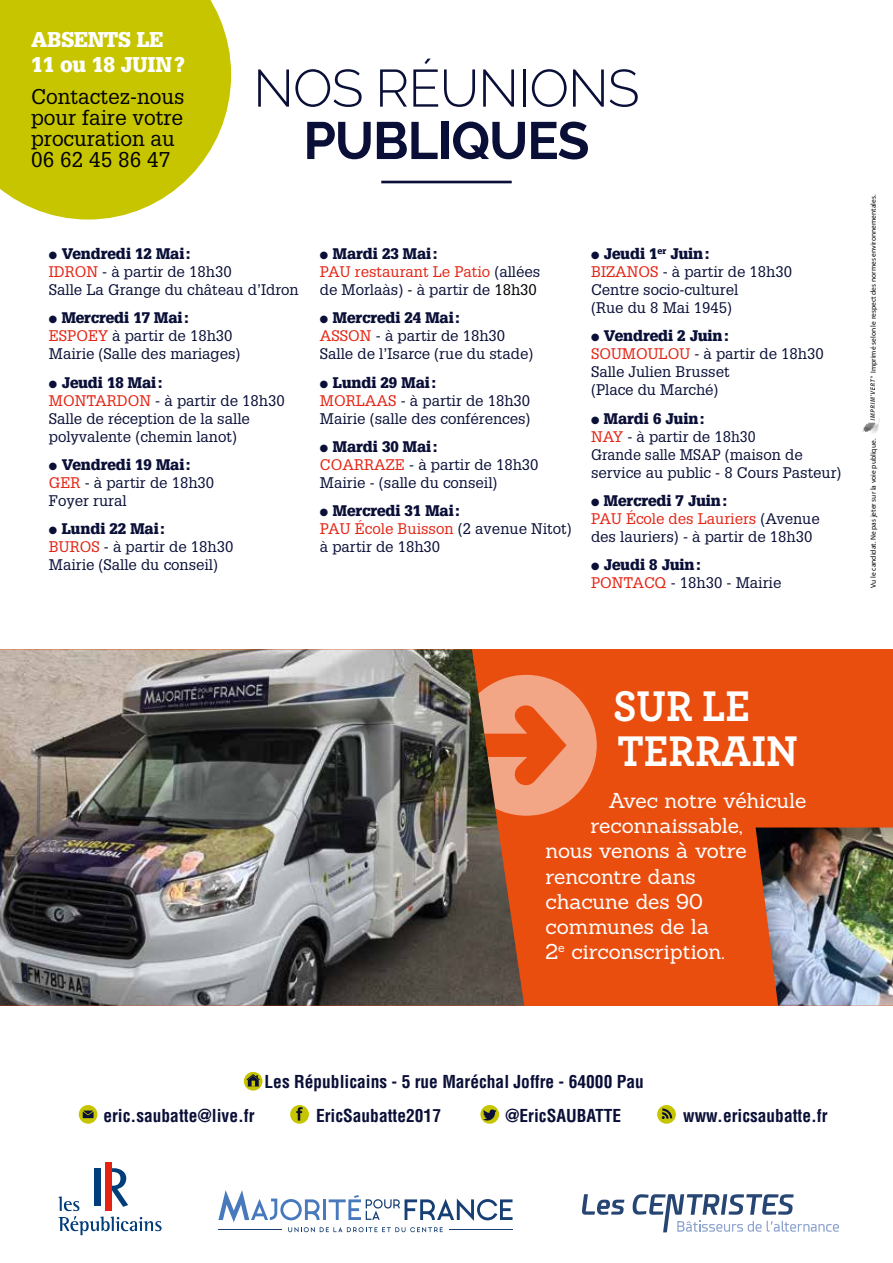
<style>
.page{position:relative;width:893px;height:1263px;background:#fff}
.page>*{position:absolute;margin:0;border:0;box-sizing:border-box;transform-origin:0 0}
.t1{font:300 52.35px "Raleway";letter-spacing:-.02em;color:#0a0f37}
.t2{font:700 52.35px "Raleway";letter-spacing:-.02em;color:#0a0f37}
.t3{font:700 45px/45px "Archer";color:#fff;scale:.95 1}
.t4{font:21px "Sanchez";letter-spacing:-.005em;color:#fff}
.t5{font:20.85px/21px "Glypha";color:#000}
.t6{font:900 20.85px/25px "Glypha";color:#fff}
.t7{font:700 condensed 17.4px "Helvetica";color:#0a0f37}
.t8{font:15px/18px "Glypha";color:#0a0f37}
.t9{font:7.5px "Myriad Pro";color:#000}
.s1{font-weight:900}
.s2{color:#e42313}
.s3{color:#000}
</style>
<div class="page">
<div style="left:0;top:649px;width:893px;height:357px;background:#e94e0f"></div>
<hr style="left:381px;top:181px;width:131px;height:2px;background:#0a0f37">
<svg style="left:58px;top:1168px;width:104px;height:67px"></svg>
<div style="left:105px;top:1163px;width:6px;height:48px;background:#e42313"></div>
<div style="left:94px;top:1168px;width:6px;height:38px;background:#003d79"></div>
<svg style="left:657px;top:1105px;width:19px;height:19px"></svg>
<svg style="left:662px;top:1108px;width:10px;height:11px"></svg>
<svg style="left:79px;top:1105px;width:18px;height:19px"></svg>
<svg style="left:83px;top:1110px;width:11px;height:8px"></svg>
<svg style="left:244px;top:1072px;width:19px;height:18px"></svg>
<svg style="left:247px;top:1074px;width:13px;height:12px"></svg>
<svg style="left:290px;top:1105px;width:19px;height:19px"></svg>
<svg style="left:296px;top:1107px;width:7px;height:13px"></svg>
<svg style="left:480px;top:1105px;width:19px;height:19px"></svg>
<svg style="left:483px;top:1109px;width:13px;height:12px"></svg>
<svg style="left:524px;top:675px;width:73px;height:141px"></svg>
<img style="left:0;top:649px;width:524px;height:357px">
<img style="left:756px;top:827px;width:137px;height:179px">
<img style="left:862px;top:418px;width:18px;height:16px">
<svg style="left:870px;top:376px;width:5px;height:44px"></svg>
<svg style="left:0;top:0;width:231px;height:220px;background:#cccb1c"></svg>
<svg style="left:218px;top:1190px;width:294px;height:42px"></svg>
<hr style="left:449px;top:1229px;width:63px;height:1px;background:#183f73">
<hr style="left:218px;top:1229px;width:64px;height:1px;background:#183f73">
<svg style="left:582px;top:1194px;width:42px;height:21px"></svg>
<svg style="left:632px;top:1194px;width:207px;height:38px"></svg>
<h3 class="t6" style="left:31px;top:27px;width:155px">ABSENTS LE<br>11 ou 18 JUIN?</h3>
<h3 class="t5" style="left:31px;top:85px;width:155px">Contactez-nous pour faire votre procuration au<br>06 62 45 86 47</h3>
<h1 class="t1" style="left:253px;top:58px;width:388px">NOS RÉUNIONS</h1>
<h1 class="t2" style="left:303px;top:111px;width:288px">PUBLIQUES</h1>
<p class="t8" style="left:49px;top:244px;width:251px">● <span class="s1">Vendredi 12 Mai:<br></span><span class="s2">IDRON</span> - à partir de 18h30<br>Salle La Grange du château d’Idron</p>
<p class="t8" style="left:49px;top:309px;width:193px">● <span class="s1">Mercredi 17 Mai:<br></span><span class="s2">ESPOEY</span> à partir de 18h30<br>Mairie (Salle des mariages)</p>
<p class="t8" style="left:49px;top:373px;width:237px">● <span class="s1">Jeudi 18 Mai:<br></span><span class="s2">MONTARDON</span> - à partir de 18h30<br>Salle de réception de la salle polyvalente (chemin lanot)</p>
<p class="t8" style="left:49px;top:455px;width:167px">● <span class="s1">Vendredi 19 Mai:<br></span><span class="s2">GER</span> - à partir de 18h30<br>Foyer rural</p>
<p class="t8" style="left:49px;top:520px;width:186px">● <span class="s1">Lundi 22 Mai:<br></span><span class="s2">BUROS</span> - à partir de 18h30<br>Mairie (Salle du conseil)</p>
<p class="t8" style="left:320px;top:244px;width:222px">● <span class="s1">Mardi 23 Mai:<br></span><span class="s2">PAU restaurant Le Patio</span> (allées de Morlaàs) <span class="s3">-</span> à partir de <span class="s3">18h30</span></p>
<p class="t8" style="left:320px;top:309px;width:215px">● <span class="s1">Mercredi 24 Mai:<br></span><span class="s2">ASSON</span> - à partir de 18h30<br>Salle de l’Isarce (rue du stade)</p>
<p class="t8" style="left:320px;top:373px;width:212px">● <span class="s1">Lundi 29 Mai:<br></span><span class="s2">MORLAAS</span> - à partir de 18h30<br>Mairie (salle des conférences)</p>
<p class="t8" style="left:320px;top:437px;width:220px">● <span class="s1">Mardi 30 Mai:<br></span><span class="s2">COARRAZE</span> - à partir de 18h30<br>Mairie - (salle du conseil)</p>
<p class="t8" style="left:320px;top:502px;width:253px">● <span class="s1">Mercredi 31 Mai:<br></span><span class="s2">PAU École Buisson</span> (2 avenue Nitot) à partir de 18h30</p>
<p class="t8" style="left:591px;top:244px;width:203px">● <span class="s1">Jeudi 1</span><sup>er</sup> <span class="s1">Juin:<br></span><span class="s2">BIZANOS</span> - à partir de 18h30<br>Centre socio-culturel<br>(Rue du 8 Mai 1945)</p>
<p class="t8" style="left:591px;top:327px;width:234px">● <span class="s1">Vendredi 2 Juin:<br></span><span class="s2">SOUMOULOU</span> - à partir de 18h30<br>Salle Julien Brusset<br>(Place du Marché)</p>
<p class="t8" style="left:591px;top:409px;width:252px">● <span class="s1">Mardi 6 Juin:<br></span><span class="s2">NAY</span> - à partir de 18h30<br>Grande salle MSAP (maison de service au public - 8 Cours Pasteur)</p>
<p class="t8" style="left:591px;top:491px;width:230px">● <span class="s1">Mercredi 7 Juin:<br></span><span class="s2">PAU École des Lauriers</span> (Avenue des lauriers) - à partir de 18h30</p>
<p class="t8" style="left:591px;top:556px;width:192px">● <span class="s1">Jeudi 8 Juin:<br></span><span class="s2">PONTACQ</span> - 18h30 - Mairie</p>
<p class="t9" style="left:869px;top:373px;width:180px;rotate:-90deg">Imprimé selon le respect des normes environnementales.</p>
<p class="t9" style="left:869px;top:587px;width:150px;rotate:-90deg">Vu le candidat. Ne pas jeter sur la voie publique.</p>
<h2 class="t3" style="left:613px;top:680px;width:196px">SUR LE<br>TERRAIN</h2>
<h3 class="t4" style="left:609px;top:787px;width:200px">Avec notre véhicule</h3>
<h3 class="t4" style="left:591px;top:812px;width:153px">reconnaissable,</h3>
<h3 class="t4" style="left:546px;top:837px;width:203px">nous venons à votre</h3>
<h3 class="t4" style="left:546px;top:863px;width:152px">rencontre dans</h3>
<h3 class="t4" style="left:546px;top:888px;width:159px">chacune des 90</h3>
<h3 class="t4" style="left:546px;top:913px;width:165px">communes de la</h3>
<h3 class="t4" style="left:546px;top:938px;width:181px">2<sup>e</sup> circonscription.</h3>
<p class="t7" style="left:265px;top:1071px;width:381px">Les Républicains - 5 rue Maréchal Joffre - 64000 Pau</p>
<p class="t7" style="left:103px;top:1105px;width:153px">eric.saubatte@live.fr</p>
<p class="t7" style="left:316px;top:1105px;width:126px">EricSaubatte2017</p>
<p class="t7" style="left:505px;top:1105px;width:118px">@EricSAUBATTE</p>
<p class="t7" style="left:683px;top:1105px;width:146px">www.ericsaubatte.fr</p>
</div>
